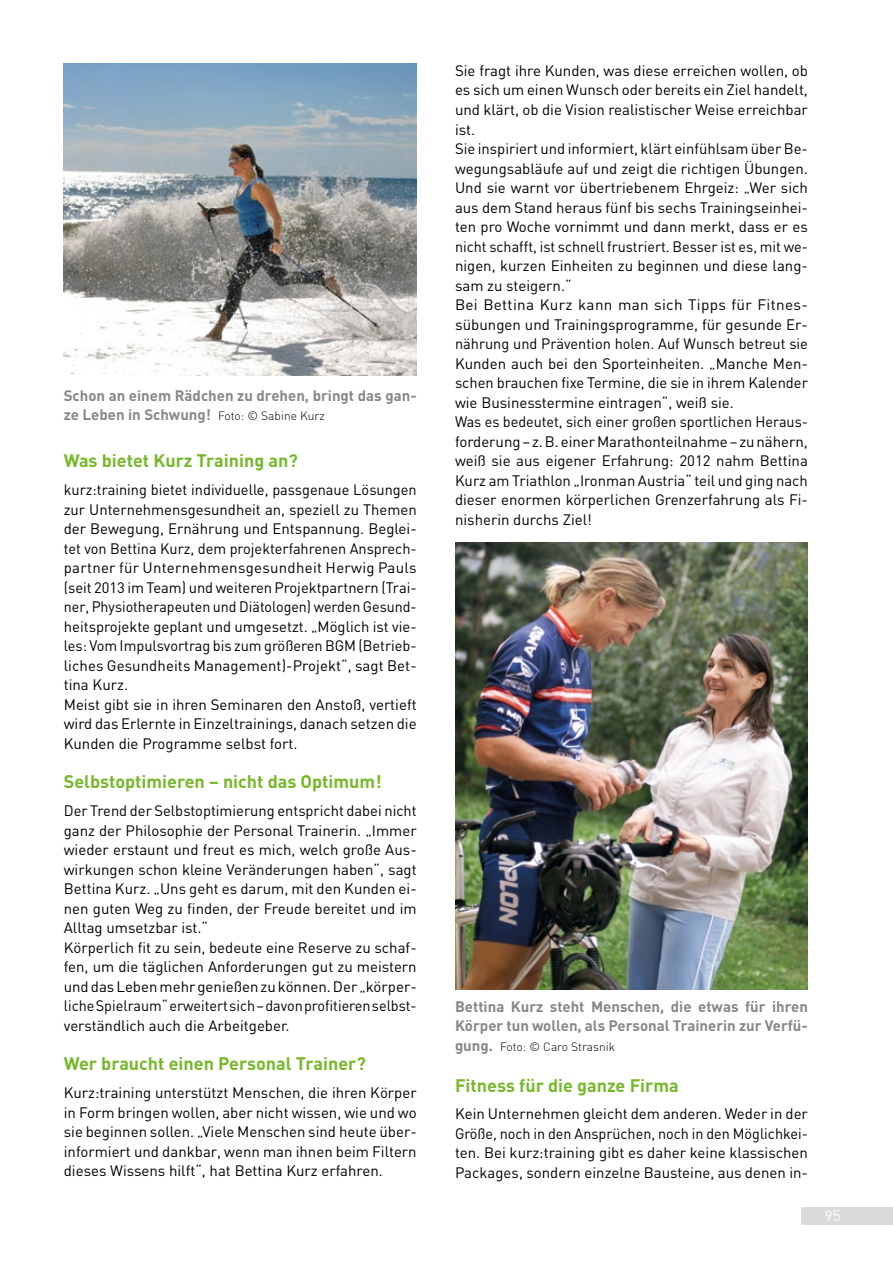
<style>
.page{position:relative;width:893px;height:1263px;background:#fff}
.page>*{position:absolute;margin:0;border:0;box-sizing:border-box;transform-origin:0 0}
.t1{font:700 18px "DIN";color:#76b82a}
.t2{font:15px/19.5px "DIN";color:#000}
.t3{font:700 15px/19.5px "DIN";color:#878787}
.t4{font:15px "DIN";color:#fff}
.t5{font:300 12px "DIN";color:#000}
.s1{font-weight:300;font-size:12px;color:#000}
.s2{font-weight:700;font-size:15px;color:#878787}
</style>
<div class="page">
<div style="left:801px;top:1208px;width:92px;height:17px;background:#dadada"></div>
<img style="left:64px;top:64px;width:353px;height:312px">
<img style="left:455px;top:543px;width:353px;height:446px">
<p class="t3" style="left:64px;top:385px;width:354px">Schon an einem Rädchen zu drehen, bringt das gan&shy;ze Leben in Schwung! <span class="s1">Foto: © Sabine Kurz</span></p>
<p class="t1" style="left:64px;top:448px;width:236px">Was bietet Kurz Training an?</p>
<p class="t2" style="left:64px;top:480px;width:354px">kurz:training bietet individuelle, passgenaue Lösungen zur Unternehmensgesundheit an, speziell zu Themen der Bewegung, Ernährung und Entspannung. Beglei&shy;tet von Bettina Kurz, dem projekterfahrenen Ansprech&shy;partner für Unternehmensgesundheit Herwig Pauls (seit 2013 im Team) und weiteren Projektpartnern (Trai&shy;ner, Physiotherapeuten und Diätologen) werden Gesund&shy;heitsprojekte geplant und umgesetzt. „Möglich ist vie&shy;les: Vom Impulsvortrag bis zum größeren BGM (Betrieb&shy;liches Gesundheits Management)-Projekt“, sagt Bet&shy;tina Kurz.<br>Meist gibt sie in ihren Seminaren den Anstoß, vertieft wird das Erlernte in Einzeltrainings, danach setzen die Kunden die Programme selbst fort.</p>
<p class="t1" style="left:64px;top:769px;width:319px">Selbstoptimieren – nicht das Optimum!</p>
<p class="t2" style="left:64px;top:801px;width:354px">Der Trend der Selbstoptimierung entspricht dabei nicht ganz der Philosophie der Personal Trainerin. „Immer wieder erstaunt und freut es mich, welch große Aus&shy;wirkungen schon kleine Veränderungen haben“, sagt Bettina Kurz. „Uns geht es darum, mit den Kunden ei&shy;nen guten Weg zu finden, der Freude bereitet und im Alltag umsetzbar ist.“<br>Körperlich fit zu sein, bedeute eine Reserve zu schaf&shy;fen, um die täglichen Anforderungen gut zu meistern und das Leben mehr genießen zu können. Der „körper&shy;liche Spielraum“ erweitert sich – davon profitieren selbst&shy;verständlich auch die Arbeitgeber.</p>
<p class="t1" style="left:64px;top:1051px;width:304px">Wer braucht einen Personal Trainer?</p>
<p class="t2" style="left:64px;top:1083px;width:354px;text-align:justify">Kurz:training unterstützt Menschen, die ihren Körper in Form bringen wollen, aber nicht wissen, wie und wo sie beginnen sollen. „Viele Menschen sind heute über&shy;informiert und dankbar, wenn man ihnen beim Filtern dieses Wissens hilft“, hat Bettina Kurz erfahren.</p>
<p class="t2" style="left:455px;top:61px;width:354px">Sie fragt ihre Kunden, was diese erreichen wollen, ob es sich um einen Wunsch oder bereits ein Ziel handelt, und klärt, ob die Vision realistischer Weise erreichbar ist.<br>Sie inspiriert und informiert, klärt einfühlsam über Be&shy;wegungsabläufe auf und zeigt die richtigen Übungen.<br>Und sie warnt vor übertriebenem Ehrgeiz: „Wer sich aus dem Stand heraus fünf bis sechs Trainingseinhei&shy;ten pro Woche vornimmt und dann merkt, dass er es nicht schafft, ist schnell frustriert. Besser ist es, mit we&shy;nigen, kurzen Einheiten zu beginnen und diese lang&shy;sam zu steigern.“<br>Bei Bettina Kurz kann man sich Tipps für Fitnes&shy;sübungen und Trainingsprogramme, für gesunde Er&shy;nährung und Prävention holen. Auf Wunsch betreut sie Kunden auch bei den Sporteinheiten. „Manche Men&shy;schen brauchen fixe Termine, die sie in ihrem Kalender wie Businesstermine eintragen“, weiß sie.<br>Was es bedeutet, sich einer großen sportlichen Heraus&shy;forderung – z. B. einer Marathonteilnahme – zu nähern, weiß sie aus eigener Erfahrung: 2012 nahm Bettina Kurz am Triathlon „Ironman Austria“ teil und ging nach dieser enormen körperlichen Grenzerfahrung als Fi&shy;nisherin durchs Ziel!</p>
<p class="t3" style="left:455px;top:996px;width:354px">Bettina Kurz steht Menschen, die etwas für ihren<br>Körper tun wollen, als Personal Trainerin zur Verfü-</p>
<p class="t5" style="left:455px;top:1039px;width:162px"><span class="s2">gung.</span> Foto: © Caro Strasnik</p>
<p class="t1" style="left:455px;top:1074px;width:225px">Fitness für die ganze Firma</p>
<p class="t2" style="left:455px;top:1103px;width:354px;text-align:justify">Kein Unternehmen gleicht dem anderen. Weder in der Größe, noch in den Ansprüchen, noch in den Möglichkei&shy;ten. Bei kurz:training gibt es daher keine klassischen Packages, sondern einzelne Bausteine, aus denen in-</p>
<p class="t4" style="left:825px;top:1206px;width:17px">95</p>
</div>
